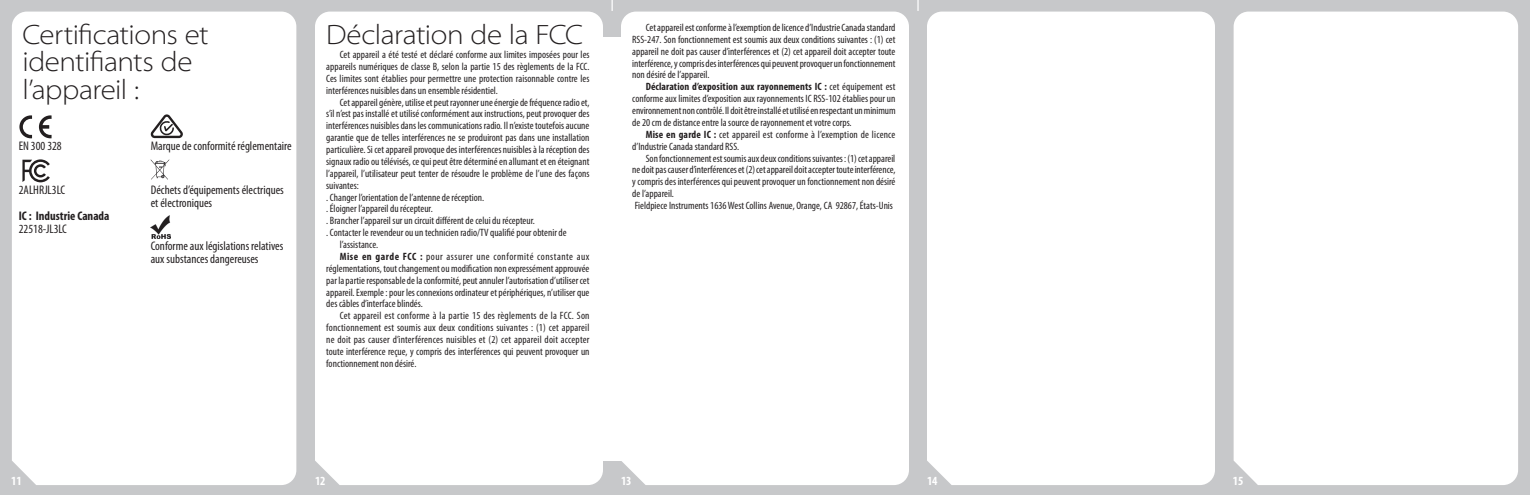
<style>
.page{position:relative;width:1530px;height:495px;background:#c7c8ca}
.page>*{position:absolute;margin:0;border:0;box-sizing:border-box;transform-origin:0 0}
.t1{font:300 semi-expanded 28.12px/27.5px "Myriad Pro";letter-spacing:-.02em;color:#231f20}
.t2{font:condensed 12.5px/13.8px "Myriad Pro";color:#231f20}
.t3{font:700 condensed 12.5px "Myriad Pro";color:#231f20}
.t4{font:700 condensed 12.5px "Myriad Pro";color:#fff}
.t5{font:condensed 10.62px/11.9px "Myriad Pro";color:#231f20;text-align:justify}
.t6{font:condensed 10.62px "Myriad Pro";letter-spacing:.02em;color:#231f20}
.t7{font:condensed 10.62px "Myriad Pro";letter-spacing:.045em;color:#231f20}
.s1{font-weight:700}
</style>
<div class="page">
<svg style="left:917px;top:0;width:2px;height:11px"></svg>
<div style="left:12px;top:12px;width:284px;height:473px;background:#fff"></div>
<div style="left:315px;top:12px;width:288px;height:473px;background:#fff"></div>
<div style="left:621px;top:12px;width:288px;height:473px;background:#fff"></div>
<div style="left:927px;top:12px;width:288px;height:473px;background:#fff"></div>
<div style="left:1234px;top:12px;width:284px;height:473px;background:#fff"></div>
<div style="left:601px;top:38px;width:21px;height:423px;background:#fff"></div>
<svg style="left:19px;top:115px;width:13px;height:23px"></svg>
<svg style="left:39px;top:115px;width:13px;height:23px"></svg>
<svg style="left:22px;top:159px;width:28px;height:23px"></svg>
<svg style="left:151px;top:114px;width:32px;height:24px"></svg>
<svg style="left:151px;top:159px;width:18px;height:21px"></svg>
<img style="left:151px;top:216px;width:20px;height:23px">
<h1 class="t1" style="left:22px;top:21px;width:188px">Certifications et identifiants de l’appareil :</h1>
<h1 class="t1" style="left:326px;top:21px;width:259px">Déclaration de la FCC</h1>
<p class="t5" style="left:326px;top:48px;width:265px;text-indent:14px">Cet appareil a été testé et déclaré conforme aux limites imposées pour les appareils numériques de classe B, selon la partie 15 des règlements de la FCC.<br>Ces limites sont établies pour permettre une protection raisonnable contre les interférences nuisibles dans un ensemble résidentiel.</p>
<p class="t5" style="left:340px;top:96px;width:251px">Cet appareil génère, utilise et peut rayonner une énergie de fréquence radio et,</p>
<p class="t5" style="left:326px;top:108px;width:265px">s’il n’est pas installé et utilisé conformément aux instructions, peut provoquer des</p>
<p class="t5" style="left:326px;top:120px;width:265px">interférences nuisibles dans les communications radio. Il n’existe toutefois aucune</p>
<p class="t5" style="left:326px;top:132px;width:265px">garantie que de telles interférences ne se produiront pas dans une installation</p>
<p class="t5" style="left:326px;top:143px;width:265px">particulière. Si cet appareil provoque des interférences nuisibles à la réception des</p>
<p class="t5" style="left:326px;top:155px;width:265px">signaux radio ou télévisés, ce qui peut être déterminé en allumant et en éteignant</p>
<p class="t5" style="left:326px;top:167px;width:265px">l’appareil, l’utilisateur peut tenter de résoudre le problème de l’une des façons</p>
<p class="t5" style="left:326px;top:179px;width:34px">suivantes:</p>
<p class="t5" style="left:326px;top:191px;width:160px">. Changer l’orientation de l’antenne de réception.</p>
<p class="t5" style="left:326px;top:203px;width:108px">. Éloigner l’appareil du récepteur.</p>
<p class="t5" style="left:326px;top:215px;width:210px">. Brancher l’appareil sur un circuit différent de celui du récepteur.</p>
<p class="t5" style="left:326px;top:227px;width:242px">. Contacter le revendeur ou un technicien radio/TV qualifié pour obtenir de</p>
<p class="t5" style="left:340px;top:239px;width:40px">l’assistance.</p>
<p class="t7" style="left:340px;top:250px;width:251px"><span class="s1">Mise en garde FCC :</span> pour assurer une conformité constante aux</p>
<p class="t5" style="left:326px;top:262px;width:265px">réglementations, tout changement ou modification non expressément approuvée</p>
<p class="t5" style="left:326px;top:274px;width:265px">par la partie responsable de la conformité, peut annuler l’autorisation d’utiliser cet</p>
<p class="t5" style="left:326px;top:286px;width:265px">appareil. Exemple : pour les connexions ordinateur et périphériques, n’utiliser que</p>
<p class="t5" style="left:326px;top:298px;width:98px">des câbles d’interface blindés.</p>
<p class="t6" style="left:340px;top:309px;width:251px">Cet appareil est conforme à la partie 15 des règlements de la FCC. Son</p>
<p class="t5" style="left:326px;top:322px;width:265px">fonctionnement est soumis aux deux conditions suivantes : (1) cet appareil</p>
<p class="t5" style="left:326px;top:334px;width:265px">ne doit pas causer d’interférences nuisibles et (2) cet appareil doit accepter</p>
<p class="t5" style="left:326px;top:345px;width:265px">toute interférence reçue, y compris des interférences qui peuvent provoquer un</p>
<p class="t5" style="left:326px;top:357px;width:92px">fonctionnement non désiré.</p>
<p class="t2" style="left:151px;top:138px;width:142px">Marque de conformité réglementaire</p>
<p class="t2" style="left:151px;top:182px;width:135px">Déchets d’équipements électriques et électroniques</p>
<p class="t2" style="left:151px;top:238px;width:134px">Conforme aux législations relatives aux substances dangereuses</p>
<p class="t2" style="left:19px;top:139px;width:45px">EN 300 328</p>
<p class="t2" style="left:19px;top:183px;width:48px">2ALHRJL3LC</p>
<p class="t3" style="left:19px;top:208px;width:92px">IC : Industrie Canada</p>
<p class="t2" style="left:19px;top:222px;width:50px">22518-JL3LC</p>
<p class="t5" style="left:632px;top:21px;width:265px;text-indent:14px">Cet appareil est conforme à l’exemption de licence d’Industrie Canada standard RSS-247. Son fonctionnement est soumis aux deux conditions suivantes : (1) cet appareil ne doit pas causer d’interférences et (2) cet appareil doit accepter toute interférence, y compris des interférences qui peuvent provoquer un fonctionnement non désiré de l’appareil.</p>
<p class="t5" style="left:632px;top:81px;width:265px;text-indent:13px"><span class="s1">Déclaration d’exposition aux rayonnements IC :</span> cet équipement est conforme aux limites d’exposition aux rayonnements IC RSS-102 établies pour un environnement non contrôlé. Il doit être installé et utilisé en respectant un minimum de 20 cm de distance entre la source de rayonnement et votre corps.</p>
<p class="t5" style="left:632px;top:128px;width:265px;text-indent:14px"><span class="s1">Mise en garde IC :</span> cet appareil est conforme à l’exemption de licence d’Industrie Canada standard RSS.</p>
<p class="t5" style="left:632px;top:152px;width:265px;text-align:left;text-indent:14px">Son fonctionnement est soumis aux deux conditions suivantes : (1) cet appareil ne doit pas causer d’interférences et (2) cet appareil doit accepter toute interférence, y compris des interférences qui peuvent provoquer un fonctionnement non désiré de l’appareil.<br>Fieldpiece Instruments 1636 West Collins Avenue, Orange, CA 92867, États-Unis</p>
<p class="t4" style="left:11px;top:473px;width:12px">11</p>
<p class="t4" style="left:315px;top:473px;width:12px">12</p>
<p class="t4" style="left:621px;top:473px;width:12px">13</p>
<p class="t4" style="left:927px;top:473px;width:12px">14</p>
<p class="t4" style="left:1233px;top:473px;width:12px">15</p>
</div>
